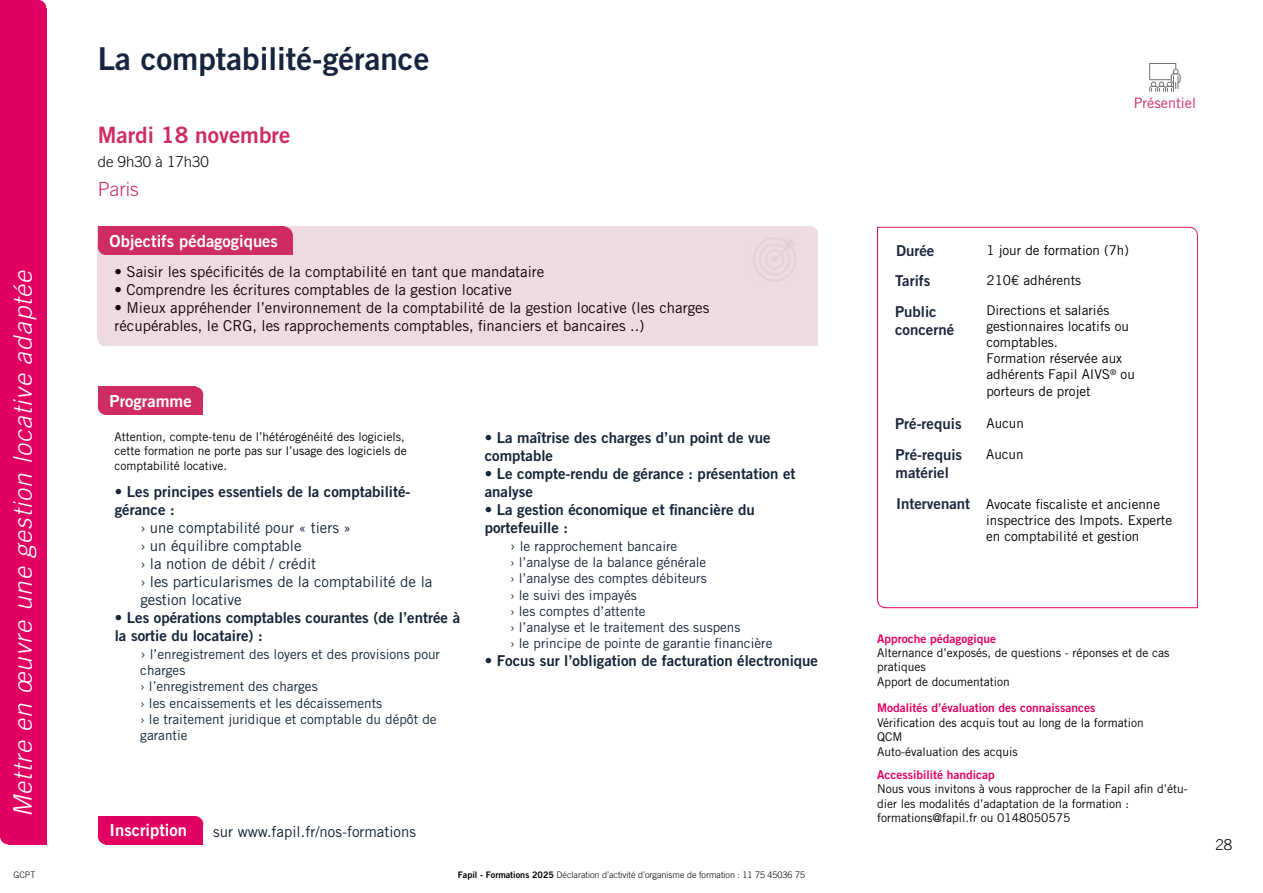
<style>
.page{position:relative;width:1263px;height:893px;background:#fff}
.page>*{position:absolute;margin:0;border:0;box-sizing:border-box;transform-origin:0 0}
.t1{font:31.5px "Trade Gothic LT Std Bd 2";color:#17243d}
.t2{font:italic 300 25.5px "Trade Gothic LT Std";color:#fff}
.t3{font:22.5px "Trade Gothic LT Std Bd 2";color:#cf2c62}
.t4{font:300 19.5px "Trade Gothic LT Std";color:#cf2c62}
.t5{font:16.65px "Trade Gothic LT Std Bd 2";color:#fff}
.t6{font:15px/18px "Trade Gothic LT Std Bd 2";color:#162439}
.t7{font:15px/18px "Trade Gothic LT Std";color:#170008}
.t8{font:15px/18px "Trade Gothic LT Std";color:#162439}
.t9{font:15px/18px "Trade Gothic LT Std Bd 2";color:#1e263d}
.t10{font:15px "Trade Gothic LT Std";color:#152236}
.t11{font:300 15px "Trade Gothic LT Std";color:#050505}
.t12{font:300 15px "Trade Gothic LT Std";color:#000}
.t13{font:14.4px "Trade Gothic LT Std";color:#cf2c63}
.t14{font:13.5px/16.2px "Trade Gothic LT Std";color:#162439}
.t15{font:13.5px/16.2px "Trade Gothic LT Std";color:#000}
.t16{font:12px/14.4px "Trade Gothic LT Std";color:#000}
.t17{font:12px "Trade Gothic LT Std Bd 2";color:#e10063}
.t18{font:300 9px "Trade Gothic LT Std";color:#000}
.t19{font:300 9px "Trade Gothic LT Std";color:#020304}
.s1{font-size:15px}
.s2{font-family:"Trade Gothic LT Std Bd 2";font-weight:400}
.s3{font-family:"Trade Gothic LT Std Bd 2";font-size:15px;color:#1e263d}
</style>
<div class="page">
<div style="left:98px;top:332px;width:13px;height:14px;background:#eddae2;border-radius:50%"></div>
<div style="left:804px;top:226px;width:14px;height:14px;background:#eddae2;border-radius:50%"></div>
<div style="left:98px;top:226px;width:713px;height:113px;background:#eddae2"></div>
<div style="left:105px;top:233px;width:713px;height:113px;background:#eddae2"></div>
<div style="left:277px;top:227px;width:16px;height:16px;background:#cf2c63;border-radius:50%"></div>
<div style="left:106px;top:235px;width:187px;height:20px;background:#cf2c63"></div>
<div style="left:98px;top:239px;width:16px;height:16px;background:#cf2c63;border-radius:50%"></div>
<div style="left:98px;top:227px;width:187px;height:20px;background:#cf2c63"></div>
<div style="left:106px;top:395px;width:97px;height:20px;background:#cf2c63"></div>
<div style="left:188px;top:387px;width:15px;height:16px;background:#cf2c63;border-radius:50%"></div>
<div style="left:98px;top:399px;width:16px;height:16px;background:#cf2c63;border-radius:50%"></div>
<div style="left:98px;top:387px;width:97px;height:20px;background:#cf2c63"></div>
<div style="left:106px;top:824px;width:97px;height:20px;background:#e10062"></div>
<div style="left:188px;top:816px;width:15px;height:16px;background:#e10062;border-radius:50%"></div>
<div style="left:98px;top:828px;width:16px;height:16px;background:#e10062;border-radius:50%"></div>
<div style="left:98px;top:816px;width:97px;height:20px;background:#e10062"></div>
<svg style="left:1149px;top:63px;width:31px;height:29px"></svg>
<div style="left:8px;top:8px;width:38px;height:836px;background:#e10063"></div>
<div style="left:0;top:0;width:39px;height:836px;background:#e10062"></div>
<div style="left:0;top:828px;width:16px;height:16px;background:#e10063;border-radius:50%"></div>
<div style="left:31px;top:0;width:15px;height:16px;background:#e10063;border-radius:50%"></div>
<hr style="left:877px;top:227px;width:312px;height:1px;background:#d62069">
<hr style="left:1197px;top:235px;width:1px;height:373px;background:#d62069">
<svg style="left:1188px;top:226px;width:10px;height:10px"></svg>
<hr style="left:885px;top:607px;width:313px;height:1px;background:#e10063">
<hr style="left:877px;top:227px;width:1px;height:372px;background:#e10063">
<svg style="left:877px;top:598px;width:10px;height:11px"></svg>
<h2 class="t2" style="left:8px;top:826px;width:662px;rotate:-90deg">L’accès aux droits et l’accompagnem nt des personnes</h2>
<h2 class="t2" style="left:8px;top:817px;width:549px;rotate:-90deg">Mettre en œuvre une gestion locative adaptée</h2>
<p class="t19" style="left:13px;top:869px;width:24px">GCPT</p>
<h1 class="t1" style="left:98px;top:39px;width:333px">La comptabilité-gérance</h1>
<h3 class="t3" style="left:98px;top:121px;width:194px">Mardi 18 novembre</h3>
<p class="t11" style="left:98px;top:153px;width:112px">de 9h30 à 17h30</p>
<h3 class="t4" style="left:98px;top:178px;width:43px">Paris</h3>
<h3 class="t5" style="left:110px;top:230px;width:170px">Objectifs pédagogiques</h3>
<p class="t7" style="left:114px;top:262px;width:431px">• Saisir les spécificités de la comptabilité en tant que mandataire</p>
<p class="t7" style="left:114px;top:280px;width:399px">• Comprendre les écritures comptables de la gestion locative</p>
<p class="t7" style="left:114px;top:298px;width:596px">• Mieux appréhender l’environnement de la comptabilité de la gestion locative (les charges récupérables, le CRG, les rapprochements comptables, financiers et bancaires ..)</p>
<h3 class="t5" style="left:110px;top:390px;width:84px">Programme</h3>
<p class="t16" style="left:114px;top:429px;width:294px">Attention, compte-tenu de l’hétérogénéité des logiciels, cette formation ne porte pas sur l’usage des logiciels de comptabilité locative.</p>
<p class="t6" style="left:115px;top:482px;width:297px">• Les principes essentiels de la comptabilité&shy;gérance :</p>
<p class="t8" style="left:140px;top:518px;width:294px">› une comptabilité pour « tiers »<br>› un équilibre comptable<br>› la notion de débit / crédit<br>› les particularismes de la comptabilité de la gestion locative</p>
<p class="t6" style="left:115px;top:608px;width:347px">• Les opérations comptables courantes (de l’entrée à la sortie du locataire) :</p>
<p class="t14" style="left:140px;top:646px;width:301px"><span class="s1">›</span> l’enregistrement des loyers et des provisions pour charges<br>› l’enregistrement des charges<br>› les encaissements et les décaissements<br>› le traitement juridique et comptable du dépôt de garantie</p>
<p class="t6" style="left:485px;top:428px;width:287px">• La maîtrise des charges d’un point de vue comptable</p>
<p class="t6" style="left:485px;top:464px;width:312px">• Le compte-rendu de gérance : présentation et analyse</p>
<p class="t6" style="left:485px;top:500px;width:271px">• La gestion économique et financière du portefeuille :</p>
<p class="t14" style="left:510px;top:538px;width:264px"><span class="s1">›</span> le rapprochement bancaire<br>› l’analyse de la balance générale<br>› l’analyse des comptes débiteurs<br>› le suivi des impayés<br>› les comptes d’attente<br>› l’analyse et le traitement des suspens<br>› le principe de pointe de garantie financière</p>
<p class="t6" style="left:485px;top:652px;width:335px">• Focus sur l’obligation de facturation électronique</p>
<h3 class="t5" style="left:110px;top:820px;width:79px">Inscription</h3>
<p class="t10" style="left:213px;top:822px;width:204px">sur www.fapil.fr/nos-formations</p>
<p class="t18" style="left:458px;top:869px;width:349px"><span class="s2">Fapil - Formations 2025</span> Déclaration d’activité d’organisme de formation : 11 75 45036 75</p>
<p class="t13" style="left:1134px;top:95px;width:64px">Présentiel</p>
<p class="t9" style="left:896px;top:242px;width:40px">Durée</p>
<p class="t9" style="left:895px;top:272px;width:37px">Tarifs</p>
<p class="t9" style="left:895px;top:302px;width:61px">Public concerné</p>
<p class="t15" style="left:986px;top:242px;width:144px">1 jour de formation (7h)</p>
<p class="t15" style="left:986px;top:266px;width:124px;line-height:29.4px">210€ adhérents<br>Directions et salariés</p>
<p class="t15" style="left:986px;top:318px;width:150px">gestionnaires locatifs ou comptables.<br>Formation réservée aux adhérents Fapil AIVS<sup>®</sup> ou porteurs de projet</p>
<p class="t9" style="left:895px;top:415px;width:68px">Pré-requis</p>
<p class="t15" style="left:986px;top:415px;width:39px">Aucun</p>
<p class="t9" style="left:896px;top:445px;width:68px">Pré-requis matériel</p>
<p class="t15" style="left:986px;top:446px;width:39px">Aucun</p>
<p class="t15" style="left:986px;top:495px;width:187px;text-indent:-90px"><span class="s3">Intervenant</span> Avocate fiscaliste et ancienne inspectrice des Impots. Experte en comptabilité et gestion</p>
<p class="t17" style="left:877px;top:631px;width:121px">Approche pédagogique</p>
<p class="t16" style="left:877px;top:645px;width:294px">Alternance d’exposés, de questions - réponses et de cas pratiques<br>Apport de documentation</p>
<p class="t17" style="left:877px;top:701px;width:220px">Modalités d’évaluation des connaissances</p>
<p class="t16" style="left:877px;top:715px;width:268px">Vérification des acquis tout au long de la formation<br>QCM<br>Auto-évaluation des acquis</p>
<p class="t17" style="left:877px;top:767px;width:119px">Accessibilité handicap</p>
<p class="t16" style="left:877px;top:781px;width:312px">Nous vous invitons à vous rapprocher de la Fapil afin d’étu&shy;dier les modalités d’adaptation de la formation : formations@fapil.fr ou 0148050575</p>
<p class="t12" style="left:1215px;top:836px;width:18px">28</p>
</div>
